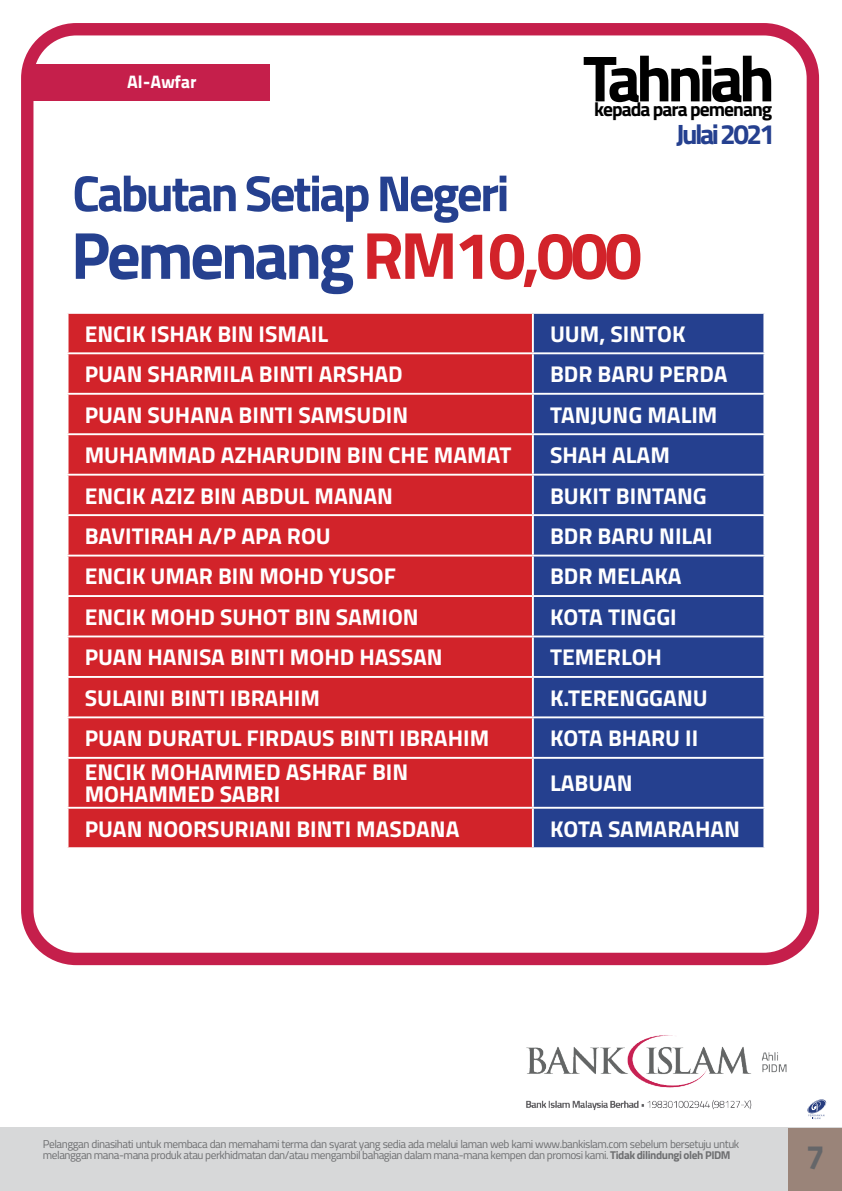
<style>
.page{position:relative;width:842px;height:1191px;background:#fff}
.page>*{position:absolute;margin:0;border:0;box-sizing:border-box;transform-origin:0 0}
.t1{font:700 66.7px "Titillium";letter-spacing:-.05em;color:#25408f}
.t2{font:700 65.3px "Titillium";letter-spacing:-.075em;color:#000}
.t3{font:700 50.7px "Titillium";letter-spacing:-.05em;color:#25408f}
.t4{font:700 34px "Titillium";color:#656669}
.t5{font:700 28px "Titillium";letter-spacing:-.09em;color:#25408f}
.t6{font:700 22.8px/22px "Titillium";color:#fff}
.t7{font:700 19.5px "Titillium";letter-spacing:-.05em;color:#000}
.t8{font:17.9px "Titillium Text 25 L 999 wt";color:#fff}
.t9{font:11.3px/11.3px "Titillium";letter-spacing:-.04em;color:#6e6f71}
.s1{color:#d2232a}
.s2{font-weight:700}
</style>
<div class="page">
<div style="left:29px;top:64px;width:241px;height:37px;background:#c51f4b"></div>
<div style="left:21px;top:23px;width:798px;height:942px;border:12px solid #c51f4b;border-radius:49px"></div>
<div style="left:0;top:1127px;width:842px;height:64px;background:#d7d8d9"></div>
<svg style="left:807px;top:1099px;width:19px;height:20px"></svg>
<div style="left:788px;top:1127px;width:54px;height:64px;background:#9a8479"></div>
<img style="left:526px;top:1035px;width:261px;height:76px">
<div style="left:69px;top:314px;width:463px;height:533px;background:#d2232a"></div>
<div style="left:534px;top:314px;width:229px;height:533px;background:#25408f"></div>
<hr style="left:67px;top:352px;width:466px;height:2px;background:#fff">
<hr style="left:533px;top:352px;width:232px;height:2px;background:#fff">
<hr style="left:67px;top:393px;width:466px;height:2px;background:#fff">
<hr style="left:533px;top:393px;width:232px;height:2px;background:#fff">
<hr style="left:67px;top:433px;width:466px;height:2px;background:#fff">
<hr style="left:533px;top:433px;width:232px;height:2px;background:#fff">
<hr style="left:67px;top:474px;width:466px;height:1px;background:#fff">
<hr style="left:533px;top:474px;width:232px;height:1px;background:#fff">
<hr style="left:67px;top:514px;width:466px;height:2px;background:#fff">
<hr style="left:533px;top:514px;width:232px;height:2px;background:#fff">
<hr style="left:67px;top:554px;width:466px;height:2px;background:#fff">
<hr style="left:533px;top:554px;width:232px;height:2px;background:#fff">
<hr style="left:67px;top:595px;width:466px;height:2px;background:#fff">
<hr style="left:533px;top:595px;width:232px;height:2px;background:#fff">
<hr style="left:67px;top:635px;width:466px;height:2px;background:#fff">
<hr style="left:533px;top:635px;width:232px;height:2px;background:#fff">
<hr style="left:67px;top:676px;width:466px;height:2px;background:#fff">
<hr style="left:533px;top:676px;width:232px;height:2px;background:#fff">
<hr style="left:67px;top:716px;width:466px;height:2px;background:#fff">
<hr style="left:533px;top:716px;width:232px;height:2px;background:#fff">
<hr style="left:67px;top:757px;width:466px;height:2px;background:#fff">
<hr style="left:533px;top:757px;width:232px;height:2px;background:#fff">
<hr style="left:67px;top:807px;width:466px;height:1px;background:#fff">
<hr style="left:533px;top:807px;width:232px;height:1px;background:#fff">
<p class="t8" style="left:127px;top:68px;width:71px">Al-Awfar</p>
<h2 class="t2" style="left:583px;top:29px;width:194px">Tahniah</h2>
<p class="t7" style="left:594px;top:95px;width:180px">kepada para pemenang</p>
<p class="t5" style="left:676px;top:113px;width:101px">Julai 2021</p>
<h3 class="t3" style="left:72px;top:155px;width:439px">Cabutan Setiap Negeri</h3>
<h1 class="t1" style="left:71px;top:204px;width:573px">Pemenang <span class="s1">RM10,000</span></h1>
<p class="t6" style="left:85px;top:321px;width:245px">ENCIK ISHAK BIN ISMAIL</p>
<p class="t6" style="left:550px;top:321px;width:137px">UUM, SINTOK</p>
<p class="t6" style="left:85px;top:362px;width:320px">PUAN SHARMILA BINTI ARSHAD</p>
<p class="t6" style="left:550px;top:362px;width:179px">BDR BARU PERDA</p>
<p class="t6" style="left:85px;top:402px;width:325px">PUAN SUHANA BINTI SAMSUDIN</p>
<p class="t6" style="left:550px;top:402px;width:169px">TANJUNG MALIM</p>
<p class="t6" style="left:85px;top:443px;width:428px">MUHAMMAD AZHARUDIN BIN CHE MAMAT</p>
<p class="t6" style="left:550px;top:443px;width:121px">SHAH ALAM</p>
<p class="t6" style="left:85px;top:483px;width:310px">ENCIK AZIZ BIN ABDUL MANAN</p>
<p class="t6" style="left:550px;top:483px;width:158px">BUKIT BINTANG</p>
<p class="t6" style="left:85px;top:524px;width:248px">BAVITIRAH A/P APA ROU</p>
<p class="t6" style="left:550px;top:524px;width:164px">BDR BARU NILAI</p>
<p class="t6" style="left:85px;top:564px;width:313px">ENCIK UMAR BIN MOHD YUSOF</p>
<p class="t6" style="left:550px;top:564px;width:133px">BDR MELAKA</p>
<p class="t6" style="left:85px;top:604px;width:336px">ENCIK MOHD SUHOT BIN SAMION</p>
<p class="t6" style="left:550px;top:604px;width:128px">KOTA TINGGI</p>
<p class="t6" style="left:85px;top:645px;width:359px">PUAN HANISA BINTI MOHD HASSAN</p>
<p class="t6" style="left:550px;top:645px;width:113px">TEMERLOH</p>
<p class="t6" style="left:85px;top:685px;width:237px">SULAINI BINTI IBRAHIM</p>
<p class="t6" style="left:550px;top:685px;width:159px">K.TERENGGANU</p>
<p class="t6" style="left:85px;top:726px;width:406px">PUAN DURATUL FIRDAUS BINTI IBRAHIM</p>
<p class="t6" style="left:550px;top:726px;width:150px">KOTA BHARU II</p>
<p class="t6" style="left:85px;top:760px;width:325px">ENCIK MOHAMMED ASHRAF BIN<br>MOHAMMED SABRI</p>
<p class="t6" style="left:550px;top:771px;width:84px">LABUAN</p>
<p class="t6" style="left:85px;top:816px;width:376px">PUAN NOORSURIANI BINTI MASDANA</p>
<p class="t6" style="left:550px;top:816px;width:192px">KOTA SAMARAHAN</p>
<p class="t9" style="left:43px;top:1137px;width:698px">Pelanggan dinasihati untuk membaca dan memahami terma dan syarat yang sedia ada melalui laman web kami www.bankislam.com sebelum bersetuju untuk melanggan mana-mana produk atau perkhidmatan dan/atau mengambil bahagian dalam mana-mana kempen dan promosi kami. <span class="s2">Tidak dilindungi oleh PIDM</span></p>
<h3 class="t4" style="left:806px;top:1131px;width:21px">7</h3>
</div>
